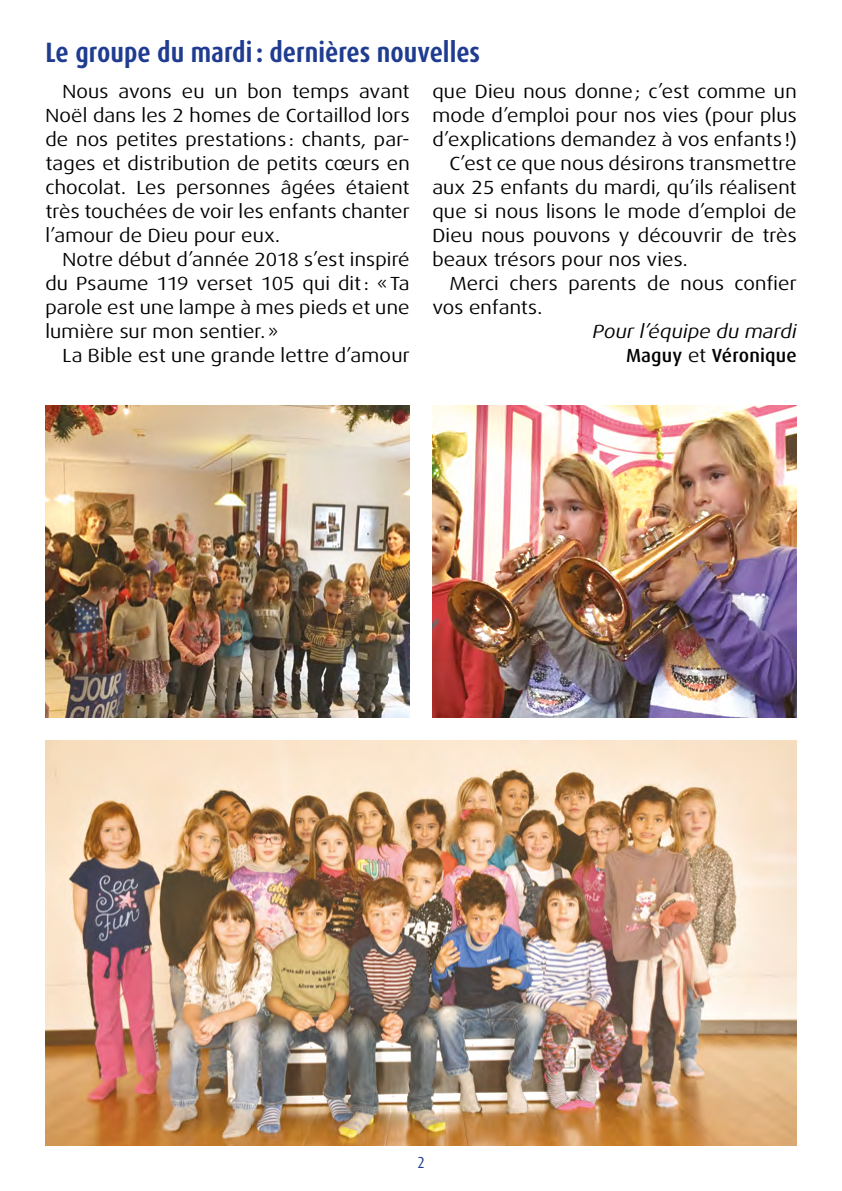
<style>
.page{position:relative;width:842px;height:1191px;background:#fff}
.page>*{position:absolute;margin:0;border:0;box-sizing:border-box;transform-origin:0 0}
.t1{font:700 condensed 28px "Dax OT";color:#1f3c90}
.t2{font:expanded 19px/24px "Dax OT";letter-spacing:.01em;color:#000;text-align:justify}
.t3{font:italic expanded 19px/24px "Dax OT";letter-spacing:.015em;color:#000;text-align:right}
.t4{font:condensed 16px "Dax OT";color:#1f3c90}
.s1{font-weight:500;font-style:normal;font-stretch:normal}
.s2{font-style:normal}
</style>
<div class="page">
<img style="left:45px;top:405px;width:365px;height:312px">
<img style="left:432px;top:405px;width:365px;height:312px">
<img style="left:45px;top:740px;width:752px;height:405px">
<h1 class="t1" style="left:45px;top:34px;width:436px">Le groupe du mardi: dernières nouvelles</h1>
<p class="t2" style="left:45px;top:80px;width:366px;text-indent:17px">Nous avons eu un bon temps avant Noël dans les 2 homes de Cortaillod lors de nos petites prestations : chants, par&shy;tages et distribution de petits cœurs en chocolat. Les personnes âgées étaient très touchées de voir les enfants chanter l’amour de Dieu pour eux.</p>
<p class="t2" style="left:45px;top:248px;width:366px;text-indent:17px">Notre début d’année 2018 s’est inspiré du Psaume 119 verset 105 qui dit: «Ta parole est une lampe à mes pieds et une lumière sur mon sentier.»</p>
<p class="t2" style="left:62px;top:344px;width:349px">La Bible est une grande lettre d’amour</p>
<p class="t2" style="left:432px;top:80px;width:366px">que Dieu nous donne; c’est comme un</p>
<p class="t2" style="left:432px;top:104px;width:366px">mode d’emploi pour nos vies (pour plus</p>
<p class="t2" style="left:432px;top:128px;width:366px">d’explications demandez à vos enfants !)</p>
<p class="t2" style="left:449px;top:152px;width:349px">C’est ce que nous désirons transmettre</p>
<p class="t2" style="left:432px;top:176px;width:366px">aux 25 enfants du mardi, qu’ils réalisent</p>
<p class="t2" style="left:432px;top:200px;width:366px">que si nous lisons le mode d’emploi de</p>
<p class="t2" style="left:432px;top:224px;width:366px">Dieu nous pouvons y découvrir de très</p>
<p class="t2" style="left:432px;top:248px;width:257px">beaux trésors pour nos vies.</p>
<p class="t2" style="left:449px;top:272px;width:349px">Merci chers parents de nous confier</p>
<p class="t2" style="left:432px;top:296px;width:111px">vos enfants.</p>
<p class="t3" style="left:593px;top:320px;width:205px">Pour l’équipe du mardi<br><span class="s1">Maguy</span> <span class="s2">et</span> <span class="s1">Véronique</span></p>
<p class="t4" style="left:417px;top:1152px;width:9px">2</p>
</div>
